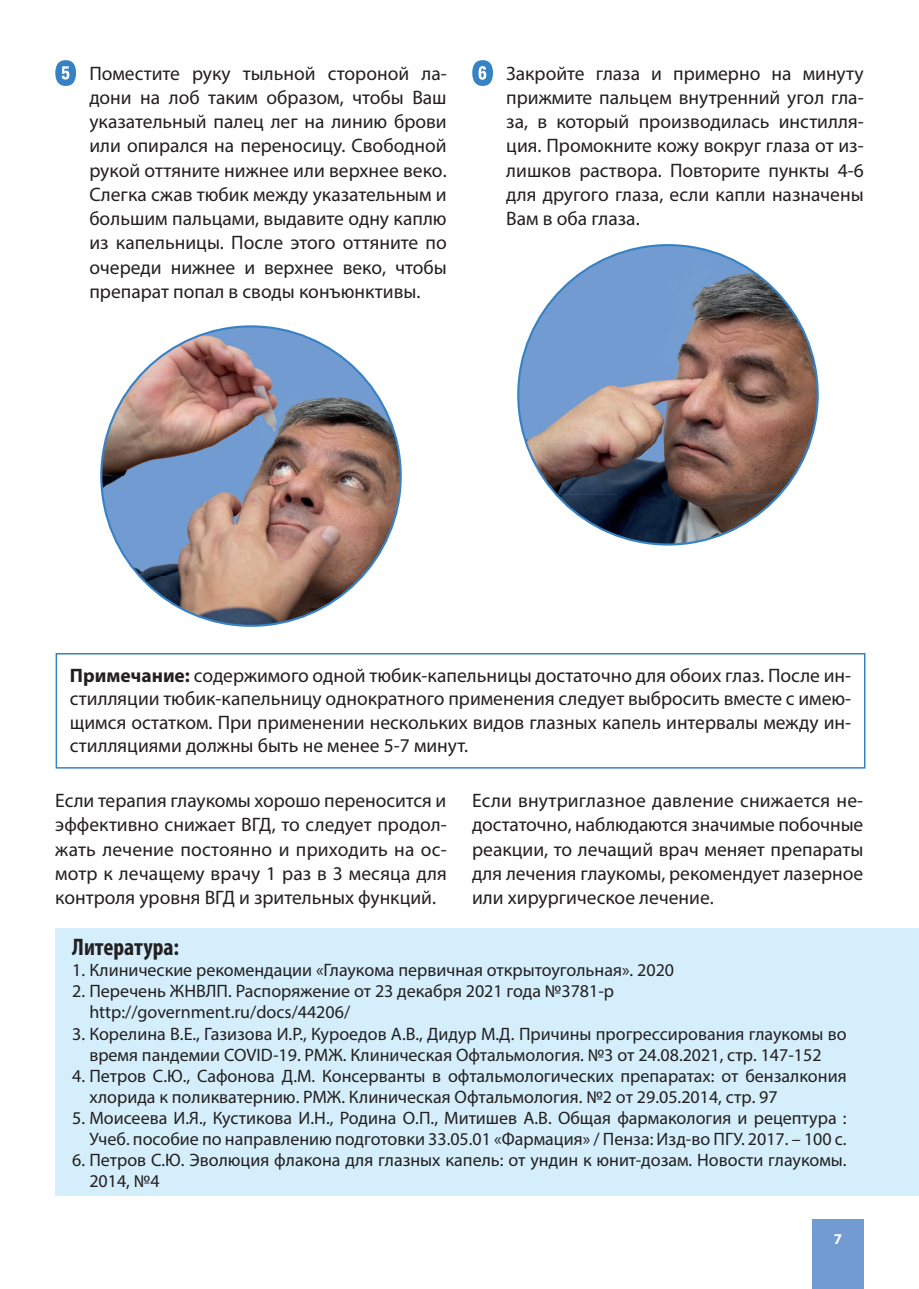
<style>
.page{position:relative;width:919px;height:1289px;background:#fff}
.page>*{position:absolute;margin:0;border:0;box-sizing:border-box;transform-origin:0 0}
.t1{font:700 condensed 24px "Myriad Pro";color:#231f20}
.t2{font:19.5px/24.3px "Myriad Pro";color:#231f20;text-align:justify}
.t3{font:18px/21px "Myriad Pro";color:#231f20}
.t4{font:700 15px "Myriad Pro";color:#fff}
.s1{font-weight:700}
</style>
<div class="page">
<div style="left:812px;top:1219px;width:51px;height:69px;background:#729cd1"></div>
<div style="left:55px;top:927px;width:863px;height:268px;background:#d4effb"></div>
<svg style="left:55px;top:60px;width:21px;height:26px"></svg>
<img style="left:139px;top:335px;width:62px;height:41px">
<img style="left:201px;top:326px;width:100px;height:50px">
<img style="left:301px;top:335px;width:61px;height:41px">
<img style="left:110px;top:376px;width:282px;height:50px">
<img style="left:101px;top:426px;width:299px;height:100px">
<img style="left:110px;top:526px;width:282px;height:50px">
<img style="left:139px;top:576px;width:62px;height:41px">
<img style="left:201px;top:576px;width:100px;height:49px">
<img style="left:301px;top:576px;width:61px;height:41px">
<svg style="left:472px;top:60px;width:21px;height:26px"></svg>
<img style="left:556px;top:254px;width:62px;height:41px">
<img style="left:618px;top:245px;width:100px;height:50px">
<img style="left:717px;top:254px;width:62px;height:41px">
<img style="left:526px;top:295px;width:283px;height:50px">
<img style="left:518px;top:345px;width:299px;height:100px">
<img style="left:526px;top:444px;width:283px;height:51px">
<img style="left:556px;top:494px;width:62px;height:42px">
<img style="left:618px;top:494px;width:100px;height:50px">
<img style="left:717px;top:494px;width:62px;height:42px">
<div style="left:56px;top:653px;width:809px;height:115px;border:2px solid #3782c4"></div>
<p class="t2" style="left:89px;top:61px;width:359px">Поместите руку тыльной стороной ла&shy;дони на лоб таким образом, чтобы Ваш указательный палец лег на линию брови или опирался на переносицу. Свободной рукой оттяните нижнее или верхнее веко.<br>Слегка сжав тюбик между указательным и большим пальцами, выдавите одну кап лю из капельницы. После этого оттяните по очереди нижнее и верхнее веко, чтобы препарат попал в своды конъюнктивы.</p>
<p class="t2" style="left:506px;top:61px;width:359px">Закройте глаза и примерно на минуту приж мите пальцем внутренний угол гла&shy;за, в который производилась инстилля&shy;ция. Промокните кожу вокруг глаза от из&shy;лишков раствора. Повторите пункты 4-6 для другого глаза, если капли назначены Вам в оба глаза.</p>
<p class="t2" style="left:70px;top:663px;width:782px;line-height:23.4px"><span class="s1">Примечание:</span> содержимого одной тюбик-капельницы достаточно для обоих глаз. После ин&shy;стилляции тюбик-капельницу однократного применения следует выбросить вместе с имею&shy;щимся остатком. При применении нескольких видов глазных капель интервалы между ин&shy;стилляциями должны быть не менее 5-7 минут.</p>
<p class="t2" style="left:55px;top:788px;width:393px">Если терапия глаукомы хорошо переносится и эффективно снижает ВГД, то следует продол&shy;жать лечение постоянно и приходить на ос&shy;мотр к лечащему врачу 1 раз в 3 месяца для контроля уровня ВГД и зрительных функций.</p>
<p class="t2" style="left:472px;top:788px;width:393px">Если внутриглазное давление снижается не&shy;достаточно, наблюдаются значимые побочные реакции, то лечащий врач меняет препараты для лечения глаукомы, рекомендует лазерное или хирургическое лечение.</p>
<p class="t1" style="left:72px;top:932px;width:108px">Литература:</p>
<p class="t3" style="left:72px;top:959px;width:603px">1. Клинические рекомендации «Глаукома первичная открытоугольная». 2020</p>
<p class="t3" style="left:89px;top:980px;width:526px;text-indent:-17px">2. Перечень ЖНВЛП. Распоряжение от 23 декабря 2021 года №3781-р http://government.ru/docs/44206/</p>
<p class="t3" style="left:72px;top:1022px;width:775px;text-align:center">3. Корелина В.Е., Газизова И.Р., Куроедов А.В., Дидур М.Д. Причины прогрессирования глаукомы во время пандемии COVID-19. РМЖ. Клиническая Офтальмология. №3 от 24.08.2021, стр. 147-152</p>
<p class="t3" style="left:89px;top:1064px;width:758px;text-indent:-17px">4. Петров С.Ю., Сафонова Д.М. Консерванты в офтальмологических препаратах: от бензалкония хлорида к поликватернию. РМЖ. Клиническая Офтальмология. №2 от 29.05.2014, стр. 97</p>
<p class="t3" style="left:72px;top:1106px;width:775px;text-align:right">5. Моисеева И.Я., Кустикова И.Н., Родина О.П., Митишев А.В. Общая фармакология и рецептура :<br>Учеб. пособие по направлению подготовки 33.05.01 «Фармация» / Пенза: Изд-во ПГУ. 2017. – 100 с.</p>
<p class="t3" style="left:89px;top:1148px;width:758px;text-indent:-17px">6. Петров С.Ю. Эволюция флакона для глазных капель: от ундин к юнит-дозам. Новости глаукомы.<br>2014, №4</p>
<p class="t4" style="left:833px;top:1228px;width:10px">7</p>
</div>
